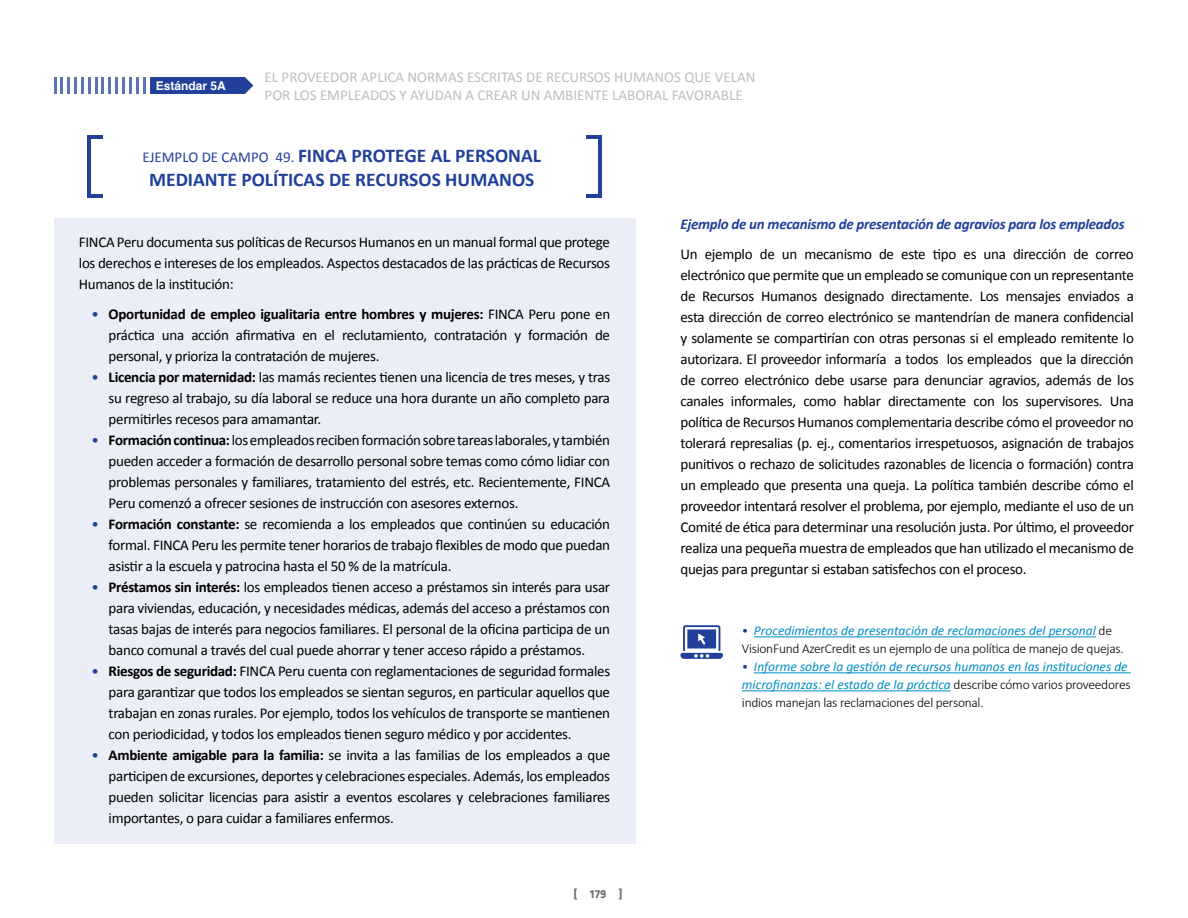
<style>
.page{position:relative;width:1188px;height:918px;background:#fff}
.page>*{position:absolute;margin:0;border:0;box-sizing:border-box;transform-origin:0 0}
.t1{font:700 19.5px/24px "Calibri";color:#20409a;text-align:center}
.t2{font:15px/21px "Calibri";letter-spacing:-.02em;color:#000;text-align:justify}
.t3{font:15px/18px "Calibri";color:#bcbec0}
.t4{font:italic 700 15px "Calibri";letter-spacing:-.02em;color:#20409a}
.t5{font:700 15px "Helvetica";color:#fff}
.t6{font:italic 13.5px/18px "Calibri";color:#008dc7}
.t7{font:300 13.5px/18px "Calibri";letter-spacing:-.02em;color:#000}
.t8{font:700 12px "Helvetica";color:#fff}
.t9{font:700 12px "Klavika";color:#6d6e71}
.s1{font-weight:400;font-size:15px}
.s2{color:#20409a}
.s3{font-weight:700}
.s4{font-weight:400;font-style:italic;color:#008dc7}
.s5{font-weight:300;font-style:normal;color:#20409a}
.s6{font-weight:300;font-style:normal;color:#000}
</style>
<div class="page">
<div style="left:54px;top:218px;width:581px;height:626px;background:#ebeef6"></div>
<hr style="left:87px;top:136px;width:16px;height:3px;background:#20409a">
<hr style="left:87px;top:194px;width:16px;height:3px;background:#20409a">
<hr style="left:87px;top:136px;width:3px;height:61px;background:#20409a">
<hr style="left:587px;top:194px;width:15px;height:3px;background:#20409a">
<hr style="left:587px;top:136px;width:15px;height:3px;background:#20409a">
<hr style="left:599px;top:136px;width:3px;height:61px;background:#20409a">
<hr style="left:754px;top:637px;width:342px;height:1px;background:#008dc7">
<hr style="left:754px;top:673px;width:377px;height:1px;background:#008dc7">
<hr style="left:742px;top:691px;width:209px;height:1px;background:#008dc7">
<svg style="left:680px;top:625px;width:43px;height:34px"></svg>
<svg style="left:143px;top:77px;width:110px;height:17px;background:#324fa2"></svg>
<hr style="left:129px;top:77px;width:3px;height:17px;background:#20409a">
<hr style="left:136px;top:77px;width:3px;height:17px;background:#20409a">
<svg style="left:54px;top:77px;width:71px;height:17px"></svg>
<p class="t5" style="left:178px;top:74px;width:66px">Estándar</p>
<p class="t3" style="left:265px;top:68px;width:492px">EL PROVEEDOR APLICA NORMAS ESCRITAS DE RECURSOS HUMANOS QUE VELAN<br>POR LOS EMPLEADOS Y AYUDAN A CREAR UN AMBIENTE LABORAL FAVORABLE</p>
<p class="t8" style="left:156px;top:76px;width:72px">Estándar 5A</p>
<h1 class="t1" style="left:142px;top:143px;width:400px"><span class="s1">EJEMPLO DE CAMPO 49.</span> FINCA PROTEGE AL PERSONAL<br>MEDIANTE POLÍTICAS DE RECURSOS HUMANOS</h1>
<p class="t2" style="left:79px;top:232px;width:533px">FINCA Peru documenta sus políticas de Recursos Humanos en un manual formal que protege los derechos e intereses de los empleados. Aspectos destacados de las prácticas de Recursos Humanos de la institución:</p>
<p class="t2" style="left:109px;top:303px;width:503px;text-indent:-17px"><span class="s2">•</span> <span class="s3">Oportunidad de empleo igualitaria entre hombres y mujeres:</span> FINCA Peru pone en práctica una acción afirmativa en el reclutamiento, contratación y formación de personal, y prioriza la contratación de mujeres.</p>
<p class="t2" style="left:109px;top:366px;width:503px;text-indent:-17px"><span class="s2">•</span> <span class="s3">Licencia por maternidad:</span> las mamás recientes tienen una licencia de tres meses, y tras su regreso al trabajo, su día laboral se reduce una hora durante un año completo para permitirles recesos para amamantar.</p>
<p class="t2" style="left:109px;top:429px;width:503px;text-indent:-17px"><span class="s2">•</span> <span class="s3">Formacióncontinua:</span> los empleados reciben formación sobre tareas laborales, y también pueden acceder a formación de desarrollo personal sobre temas como cómo lidiar con problemas personales y familiares, tratamiento del estrés, etc. Recientemente, FINCA Peru comenzó a ofrecer sesiones de instrucción con asesores externos.</p>
<p class="t2" style="left:109px;top:513px;width:503px;text-indent:-17px"><span class="s2">•</span> <span class="s3">Formación constante:</span> se recomienda a los empleados que continúen su educación formal. FINCA Peru les permite tener horarios de trabajo flexibles de modo que puedan asistir a la escuela y patrocina hasta el 50 % de la matrícula.</p>
<p class="t2" style="left:109px;top:576px;width:503px;text-indent:-17px"><span class="s2">•</span> <span class="s3">Préstamos sin interés:</span> los empleados tienen acceso a préstamos sin interés para usar para viviendas, educación, y necesidades médicas, además del acceso a préstamos con tasas bajas de interés para negocios familiares. El personal de la oficina participa de un banco comunal a través del cual puede ahorrar y tener acceso rápido a préstamos.</p>
<p class="t2" style="left:109px;top:660px;width:503px;text-indent:-17px"><span class="s2">•</span> <span class="s3">Riesgos de seguridad:</span> FINCA Peru cuenta con reglamentaciones de seguridad formales para garantizar que todos los empleados se sientan seguros, en particular aquellos que trabajan en zonas rurales. Por ejemplo, todos los vehículos de transporte se mantienen con periodicidad, y todos los empleados tienen seguro médico y por accidentes.</p>
<p class="t2" style="left:109px;top:744px;width:503px;text-indent:-17px"><span class="s2">•</span> <span class="s3">Ambiente amigable para la familia:</span> se invita a las familias de los empleados a que participen de excursiones, deportes y celebraciones especiales. Además, los empleados pueden solicitar licencias para asistir a eventos escolares y celebraciones familiares importantes, o para cuidar a familiares enfermos.</p>
<p class="t9" style="left:573px;top:887px;width:51px">[ 179 ]</p>
<p class="t4" style="left:680px;top:215px;width:446px">Ejemplo de un mecanismo de presentación de agravios para los empleados</p>
<p class="t2" style="left:680px;top:244px;width:455px">Un ejemplo de un mecanismo de este tipo es una dirección de correo electrónico que permite que un empleado se comunique con un representante de Recursos Humanos designado directamente. Los mensajes enviados a esta dirección de correo electrónico se mantendrían de manera confidencial y solamente se compartirían con otras personas si el empleado remitente lo autorizara. El proveedor informaría a todos los empleados que la dirección de correo electrónico debe usarse para denunciar agravios, además de los canales informales, como hablar directamente con los supervisores. Una política de Recursos Humanos complementaria describe cómo el proveedor no tolerará represalias (p. ej., comentarios irrespetuosos, asignación de trabajos punitivos o rechazo de solicitudes razonables de licencia o formación) contra un empleado que presenta una queja. La política también describe cómo el proveedor intentará resolver el problema, por ejemplo, mediante el uso de un Comité de ética para determinar una resolución justa. Por último, el proveedor realiza una pequeña muestra de empleados que han utilizado el mecanismo de quejas para preguntar si estaban satisfechos con el proceso.</p>
<p class="t7" style="left:742px;top:621px;width:383px"><span class="s2">•</span> <span class="s4">Procedimientos de presentación de reclamaciones del personal</span> de<br>VisionFund AzerCredit es un ejemplo de una política de manejo de quejas.</p>
<p class="t6" style="left:742px;top:657px;width:390px"><span class="s5">•</span> Informe sobre la gestión de recursos humanos en las instituciones de microfinanzas: el estado de la práctica <span class="s6">describe cómo varios proveedores indios manejan las reclamaciones del personal.</span></p>
</div>
